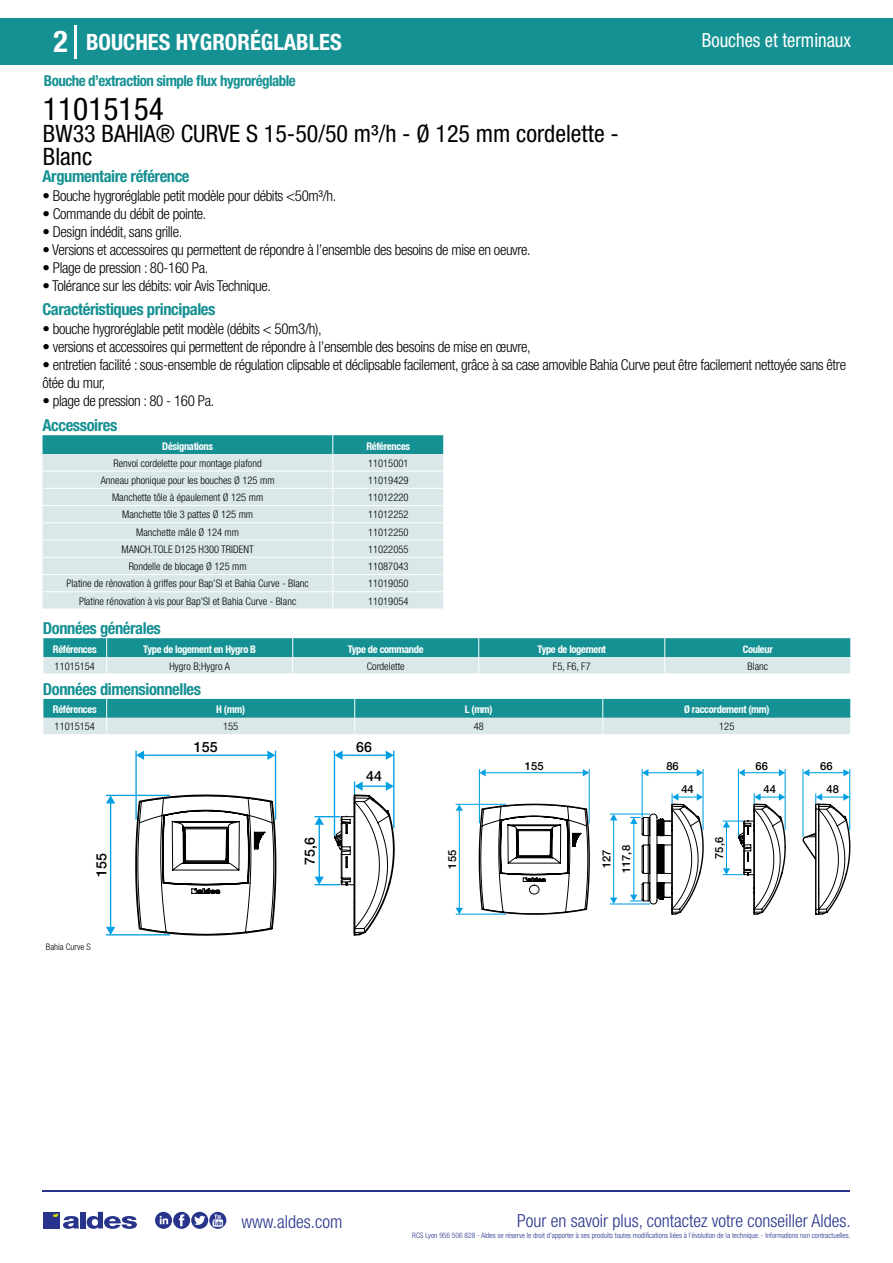
<style>
.page{position:relative;width:893px;height:1263px;background:#fff}
.page>*{position:absolute;margin:0;border:0;box-sizing:border-box;transform-origin:0 0}
.t1{font:condensed 31.5px "Helvetica Neue LT Std";color:#000}
.t2{font:700 condensed 30px "Helvetica Neue LT Std";color:#fff}
.t3{font:condensed 24px/22.5px "Helvetica Neue LT Std";color:#000}
.t4{font:700 condensed 22.5px "Helvetica Neue LT Std";color:#fff}
.t5{font:condensed 19.5px "Helvetica Neue LT Std";color:#fff;scale:.95 1}
.t6{font:300 condensed 18px "Helvetica Neue";color:#28348b}
.t7{font:700 condensed 16.5px "Helvetica Neue LT Std";letter-spacing:-.025em;color:#169193}
.t8{font:300 condensed 15px/18px "Helvetica Neue LT Std";letter-spacing:-.025em;color:#000}
.t9{font:700 condensed 15px "Helvetica Neue LT Std";letter-spacing:-.035em;color:#169193}
.t10{font:500 14.25px "Helvetica Neue";color:#000}
.t11{font:500 11.25px/19.8px "Helvetica Neue";color:#000;text-align:center}
.t12{font:300 condensed 10.5px "Helvetica Neue";color:#000}
.t13{font:700 condensed 10.5px "Helvetica Neue";letter-spacing:-.03em;color:#fff}
.t14{font:300 condensed 9px "Helvetica Neue";color:#000}
.t15{font:300 condensed 7.5px "Helvetica Neue";color:#28348b}
</style>
<div class="page">
<div style="left:0;top:18px;width:893px;height:46px;background:#169193"></div>
<hr style="left:74px;top:25px;width:2px;height:33px;background:#fff">
<hr style="left:43px;top:1190px;width:807px;height:1px;background:#28348b">
<svg style="left:155px;top:1212px;width:71px;height:17px"></svg>
<div style="left:43px;top:1212px;width:17px;height:16px;background:#28348b"></div>
<div style="left:80px;top:1212px;width:6px;height:16px;background:#28348b"></div>
<svg style="left:87px;top:1212px;width:50px;height:17px"></svg>
<svg style="left:53px;top:1213px;width:26px;height:16px"></svg>
<svg style="left:43px;top:435px;width:401px;height:174px;background:#c7dfe0"></svg>
<svg style="left:43px;top:638px;width:808px;height:36px;background:#75bbbc"></svg>
<svg style="left:43px;top:699px;width:808px;height:35px;background:#72b9bb"></svg>
<hr style="left:135px;top:750px;width:2px;height:70px;background:#009fe3">
<hr style="left:275px;top:750px;width:1px;height:70px;background:#009fe3">
<hr style="left:143px;top:754px;width:126px;height:2px;background:#009fe3">
<svg style="left:267px;top:751px;width:8px;height:9px"></svg>
<svg style="left:136px;top:750px;width:8px;height:10px"></svg>
<hr style="left:106px;top:934px;width:64px;height:1px;background:#009fe3">
<hr style="left:106px;top:795px;width:64px;height:1px;background:#009fe3">
<hr style="left:110px;top:802px;width:1px;height:126px;background:#009fe3">
<svg style="left:106px;top:796px;width:9px;height:7px"></svg>
<svg style="left:106px;top:927px;width:9px;height:8px"></svg>
<hr style="left:393px;top:750px;width:1px;height:78px;background:#009fe3">
<hr style="left:341px;top:754px;width:46px;height:2px;background:#009fe3">
<svg style="left:386px;top:751px;width:8px;height:9px"></svg>
<svg style="left:335px;top:750px;width:8px;height:10px"></svg>
<hr style="left:334px;top:750px;width:1px;height:86px;background:#009fe3">
<svg style="left:134px;top:781px;width:261px;height:155px"></svg>
<hr style="left:479px;top:769px;width:1px;height:54px;background:#009fe3">
<hr style="left:642px;top:769px;width:1px;height:48px;background:#009fe3">
<hr style="left:589px;top:769px;width:1px;height:54px;background:#009fe3">
<hr style="left:485px;top:772px;width:99px;height:1px;background:#009fe3">
<svg style="left:583px;top:769px;width:6px;height:7px"></svg>
<svg style="left:479px;top:769px;width:7px;height:7px"></svg>
<hr style="left:456px;top:913px;width:50px;height:2px;background:#009fe3">
<hr style="left:456px;top:804px;width:50px;height:1px;background:#009fe3">
<hr style="left:459px;top:810px;width:1px;height:99px;background:#009fe3">
<svg style="left:456px;top:804px;width:7px;height:7px"></svg>
<svg style="left:456px;top:908px;width:7px;height:6px"></svg>
<hr style="left:702px;top:769px;width:2px;height:61px;background:#009fe3">
<hr style="left:647px;top:772px;width:51px;height:1px;background:#009fe3">
<svg style="left:697px;top:769px;width:6px;height:7px"></svg>
<svg style="left:642px;top:769px;width:6px;height:7px"></svg>
<hr style="left:785px;top:769px;width:1px;height:61px;background:#009fe3">
<hr style="left:802px;top:769px;width:1px;height:68px;background:#009fe3">
<hr style="left:744px;top:772px;width:36px;height:1px;background:#009fe3">
<svg style="left:779px;top:769px;width:6px;height:7px"></svg>
<svg style="left:739px;top:769px;width:6px;height:7px"></svg>
<hr style="left:849px;top:769px;width:1px;height:61px;background:#009fe3">
<hr style="left:808px;top:772px;width:36px;height:1px;background:#009fe3">
<svg style="left:843px;top:769px;width:7px;height:7px"></svg>
<svg style="left:803px;top:769px;width:6px;height:7px"></svg>
<hr style="left:738px;top:769px;width:1px;height:67px;background:#009fe3">
<svg style="left:478px;top:793px;width:372px;height:122px"></svg>
<h2 class="t2" style="left:54px;top:24px;width:16px">2</h2>
<h3 class="t4" style="left:86px;top:28px;width:257px">BOUCHES HYGRORÉGLABLES</h3>
<h3 class="t5" style="left:702px;top:29px;width:158px">Bouches et terminaux</h3>
<p class="t9" style="left:44px;top:71px;width:254px">Bouche d’extraction simple flux hygroréglable</p>
<h1 class="t1" style="left:43px;top:91px;width:122px">11015154</h1>
<h3 class="t3" style="left:43px;top:123px;width:577px">BW33 BAHIA® CURVE S 15-50/50 m³/h - Ø 125 mm cordelette -<br>Blanc</h3>
<p class="t7" style="left:43px;top:166px;width:149px">Argumentaire référence</p>
<p class="t8" style="left:43px;top:187px;width:295px">• Bouche hygroréglable petit modèle pour débits &lt;50m³/h.</p>
<p class="t8" style="left:43px;top:205px;width:166px">• Commande du débit de pointe.</p>
<p class="t8" style="left:43px;top:223px;width:141px">• Design indédit, sans grille.</p>
<p class="t8" style="left:43px;top:241px;width:490px">• Versions et accessoires qu permettent de répondre à l’ensemble des besoins de mise en oeuvre.</p>
<p class="t8" style="left:43px;top:259px;width:167px">• Plage de pression : 80-160 Pa.</p>
<p class="t8" style="left:43px;top:277px;width:230px">• Tolérance sur les débits: voir Avis Technique.</p>
<p class="t7" style="left:43px;top:299px;width:174px">Caractéristiques principales</p>
<p class="t8" style="left:43px;top:320px;width:281px">• bouche hygroréglable petit modèle (débits &lt; 50m3/h),</p>
<p class="t8" style="left:43px;top:338px;width:490px">• versions et accessoires qui permettent de répondre à l’ensemble des besoins de mise en œuvre,</p>
<p class="t8" style="left:43px;top:356px;width:805px">• entretien facilité : sous-ensemble de régulation clipsable et déclipsable facilement, grâce à sa case amovible Bahia Curve peut être facilement nettoyée sans être ôtée du mur,</p>
<p class="t8" style="left:43px;top:392px;width:173px">• plage de pression : 80 - 160 Pa.</p>
<p class="t7" style="left:43px;top:415px;width:76px">Accessoires</p>
<p class="t13" style="left:162px;top:440px;width:52px">Désignations</p>
<p class="t13" style="left:366px;top:440px;width:45px">Références</p>
<p class="t12" style="left:114px;top:457px;width:150px">Renvoi cordelette pour montage plafond</p>
<p class="t12" style="left:368px;top:457px;width:42px">11015001</p>
<p class="t12" style="left:101px;top:474px;width:175px">Anneau phonique pour les bouches Ø 125 mm</p>
<p class="t12" style="left:368px;top:474px;width:42px">11019429</p>
<p class="t12" style="left:112px;top:491px;width:153px">Manchette tôle à épaulement Ø 125 mm</p>
<p class="t12" style="left:368px;top:491px;width:42px">11012220</p>
<p class="t12" style="left:122px;top:509px;width:133px">Manchette tôle 3 pattes Ø 125 mm</p>
<p class="t12" style="left:368px;top:509px;width:42px">11012252</p>
<p class="t12" style="left:136px;top:526px;width:104px">Manchette mâle Ø 124 mm</p>
<p class="t12" style="left:368px;top:526px;width:42px">11012250</p>
<p class="t12" style="left:122px;top:543px;width:134px">MANCH.TOLE D125 H300 TRIDENT</p>
<p class="t12" style="left:368px;top:543px;width:42px">11022055</p>
<p class="t12" style="left:129px;top:560px;width:119px">Rondelle de blocage Ø 125 mm</p>
<p class="t12" style="left:368px;top:560px;width:42px">11087043</p>
<p class="t12" style="left:67px;top:578px;width:244px">Platine de rénovation à griffes pour Bap’SI et Bahia Curve - Blanc</p>
<p class="t12" style="left:368px;top:578px;width:42px">11019050</p>
<p class="t12" style="left:79px;top:595px;width:219px">Platine rénovation à vis pour Bap’SI et Bahia Curve - Blanc</p>
<p class="t12" style="left:368px;top:595px;width:42px">11019054</p>
<p class="t7" style="left:43px;top:618px;width:119px">Données générales</p>
<p class="t13" style="left:53px;top:643px;width:45px">Références</p>
<p class="t13" style="left:143px;top:643px;width:114px">Type de logement en Hygro B</p>
<p class="t13" style="left:348px;top:643px;width:77px">Type de commande</p>
<p class="t13" style="left:537px;top:643px;width:70px">Type de logement</p>
<p class="t13" style="left:743px;top:643px;width:32px">Couleur</p>
<p class="t12" style="left:55px;top:660px;width:42px">11015154</p>
<p class="t12" style="left:169px;top:660px;width:62px">Hygro B;Hygro A</p>
<p class="t12" style="left:367px;top:660px;width:39px">Cordelette</p>
<p class="t12" style="left:553px;top:660px;width:39px">F5, F6, F7</p>
<p class="t12" style="left:747px;top:660px;width:22px">Blanc</p>
<p class="t7" style="left:43px;top:679px;width:160px">Données dimensionnelles</p>
<p class="t13" style="left:53px;top:703px;width:45px">Références</p>
<p class="t13" style="left:216px;top:703px;width:30px">H (mm)</p>
<p class="t13" style="left:465px;top:703px;width:29px">L (mm)</p>
<p class="t13" style="left:684px;top:703px;width:87px">Ø raccordement (mm)</p>
<p class="t12" style="left:55px;top:720px;width:42px">11015154</p>
<p class="t12" style="left:223px;top:720px;width:17px">155</p>
<p class="t12" style="left:474px;top:720px;width:12px">48</p>
<p class="t12" style="left:719px;top:720px;width:17px">125</p>
<p class="t10" style="left:194px;top:738px;width:25px">155</p>
<p class="t10" style="left:366px;top:768px;width:17px">44</p>
<p class="t10" style="left:356px;top:738px;width:17px">66</p>
<p class="t11" style="left:755px;top:756px;width:14px">66</p>
<p class="t11" style="left:820px;top:756px;width:14px">66</p>
<p class="t11" style="left:525px;top:756px;width:20px">155</p>
<p class="t11" style="left:666px;top:756px;width:14px">86</p>
<p class="t10" style="left:93px;top:877px;width:25px;rotate:-90deg">155</p>
<p class="t14" style="left:46px;top:941px;width:46px">Bahia Curve S</p>
<p class="t10" style="left:301px;top:865px;width:29px;rotate:-90deg">75,6</p>
<p class="t11" style="left:442px;top:868px;width:20px;rotate:-90deg">155</p>
<p class="t11" style="left:596px;top:873px;width:29px;rotate:-90deg">127<br>117,8</p>
<p class="t11" style="left:681px;top:779px;width:14px">44</p>
<p class="t11" style="left:763px;top:779px;width:14px">44</p>
<p class="t11" style="left:826px;top:779px;width:14px">48</p>
<p class="t11" style="left:709px;top:859px;width:23px;rotate:-90deg">75,6</p>
<p class="t6" style="left:241px;top:1211px;width:102px">www.aldes.com</p>
<p class="t6" style="left:517px;top:1211px;width:335px">Pour en savoir plus, contactez votre conseiller Aldes.</p>
<p class="t15" style="left:412px;top:1230px;width:440px">RCS Lyon 956 506 828 - Aldes se réserve le droit d’apporter à ses produits toutes modifications liées à l’évolution de la technique. - Informations non contractuelles.</p>
</div>
